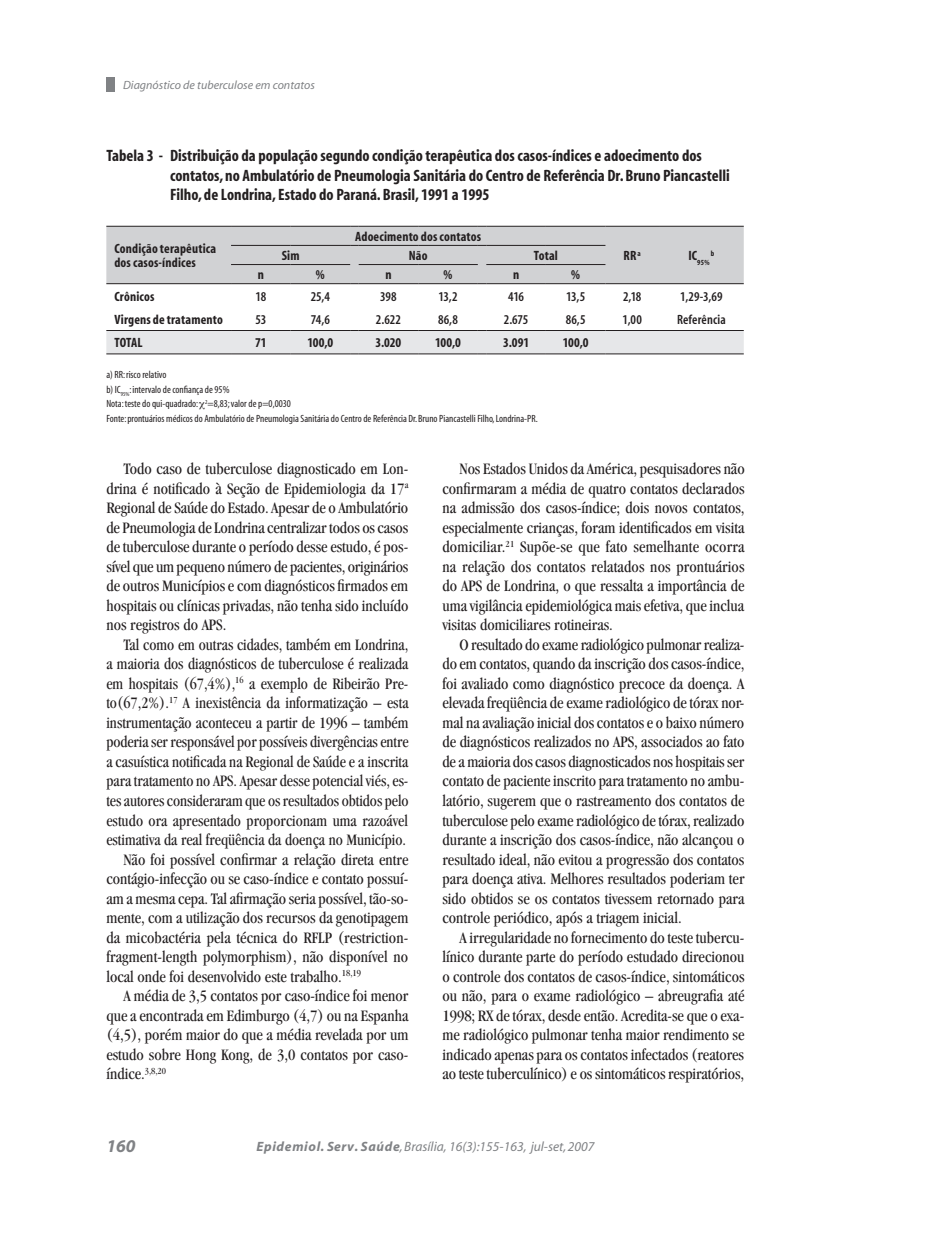
<style>
.page{position:relative;width:936px;height:1234px;background:#fff}
.page>*{position:absolute;margin:0;border:0;box-sizing:border-box;transform-origin:0 0}
.t1{font:italic 700 18px "Myriad";color:#808285}
.t2{font:condensed 16.5px/19.5px "Garamond";color:#231f20;text-align:justify}
.t3{font:700 condensed 16.5px/19.5px "Myriad";color:#231f20}
.t4{font:700 condensed 13.5px/13.5px "Myriad";letter-spacing:.01em;color:#231f20}
.t5{font:600 condensed 13.5px "Myriad";letter-spacing:.005em;color:#231f20}
.t6{font:italic 13.5px "Myriad";color:#808285}
.t7{font:italic 12px "Myriad";color:#808285}
.t8{font:condensed 10.5px/14.7px "Myriad";color:#231f20}
.t9{font:700 condensed 7.8px "Myriad";color:#231f20}
.s1{font-weight:700}
</style>
<div class="page">
<div style="left:106px;top:77px;width:9px;height:14px;background:#808285"></div>
<div style="left:106px;top:226px;width:637px;height:58px;background:#d1d2d4"></div>
<hr style="left:486px;top:283px;width:60px;height:1px;background:#231f20">
<hr style="left:546px;top:283px;width:59px;height:1px;background:#231f20">
<hr style="left:605px;top:283px;width:54px;height:1px;background:#231f20">
<hr style="left:659px;top:283px;width:84px;height:1px;background:#231f20">
<div style="left:106px;top:330px;width:637px;height:24px;background:#e6e7e9"></div>
<hr style="left:486px;top:330px;width:60px;height:1px;background:#231f20">
<hr style="left:546px;top:330px;width:59px;height:1px;background:#231f20">
<hr style="left:605px;top:330px;width:54px;height:1px;background:#231f20">
<hr style="left:659px;top:330px;width:84px;height:1px;background:#231f20">
<p class="t7" style="left:123px;top:79px;width:193px">Diagnóstico de tuberculose em contatos</p>
<p class="t3" style="left:170px;top:147px;width:561px;text-indent:-64px">Tabela 3 - Distribuição da população segundo condição terapêutica dos casos-índices e adoecimento dos contatos, no Ambulatório de Pneumologia Sanitária do Centro de Referência Dr. Bruno Piancastelli<br>Filho, de Londrina, Estado do Paraná. Brasil, 1991 a 1995</p>
<p class="t4" style="left:114px;top:242px;width:103px">Condição terapêutica dos casos-índices</p>
<p class="t4" style="left:355px;top:230px;width:127px">Adoecimento dos contatos</p>
<p class="t4" style="left:282px;top:249px;width:19px">Sim</p>
<p class="t4" style="left:409px;top:249px;width:20px">Não</p>
<p class="t4" style="left:534px;top:249px;width:26px">Total</p>
<p class="t4" style="left:258px;top:268px;width:8px">n</p>
<p class="t4" style="left:316px;top:268px;width:10px">%</p>
<p class="t4" style="left:385px;top:268px;width:8px">n</p>
<p class="t4" style="left:443px;top:268px;width:10px">%</p>
<p class="t4" style="left:513px;top:268px;width:8px">n</p>
<p class="t4" style="left:571px;top:268px;width:10px">%</p>
<p class="t4" style="left:623px;top:249px;width:19px">RR <sup>a</sup></p>
<p class="t9" style="left:688px;top:258px;width:22px"><sup>IC</sup>95%</p>
<p class="t9" style="left:710px;top:249px;width:5px">b</p>
<p class="t4" style="left:114px;top:290px;width:41px">Crônicos</p>
<p class="t5" style="left:255px;top:289px;width:12px">18</p>
<p class="t5" style="left:311px;top:289px;width:21px">25,4</p>
<p class="t5" style="left:380px;top:289px;width:18px">398</p>
<p class="t5" style="left:438px;top:289px;width:21px">13,2</p>
<p class="t5" style="left:508px;top:289px;width:17px">416</p>
<p class="t5" style="left:566px;top:289px;width:20px">13,5</p>
<p class="t5" style="left:623px;top:289px;width:20px">2,18</p>
<p class="t5" style="left:680px;top:289px;width:44px">1,29-3,69</p>
<p class="t4" style="left:114px;top:313px;width:110px">Virgens de tratamento</p>
<p class="t5" style="left:255px;top:312px;width:12px">53</p>
<p class="t5" style="left:311px;top:312px;width:20px">74,6</p>
<p class="t5" style="left:376px;top:312px;width:27px">2.622</p>
<p class="t5" style="left:438px;top:312px;width:21px">86,8</p>
<p class="t5" style="left:504px;top:312px;width:26px">2.675</p>
<p class="t5" style="left:565px;top:312px;width:21px">86,5</p>
<p class="t5" style="left:622px;top:312px;width:21px">1,00</p>
<p class="t5" style="left:677px;top:312px;width:50px">Referência</p>
<p class="t4" style="left:114px;top:336px;width:30px">TOTAL</p>
<p class="t4" style="left:255px;top:336px;width:13px">71</p>
<p class="t4" style="left:307px;top:336px;width:27px">100,0</p>
<p class="t4" style="left:375px;top:336px;width:27px">3.020</p>
<p class="t4" style="left:435px;top:336px;width:27px">100,0</p>
<p class="t4" style="left:503px;top:336px;width:27px">3.091</p>
<p class="t4" style="left:562px;top:336px;width:27px">100,0</p>
<p class="t8" style="left:106px;top:367px;width:433px">a) RR: risco relativo<br>b) IC<sub>95%</sub>: intervalo de confiança de 95%<br>Nota: teste do qui-quadrado: <sup>2</sup>=8,83; valor de p=0,0030<br>Fonte: prontuários médicos do Ambulatório de Pneumologia Sanitária do Centro de Referência Dr. Bruno Piancastelli Filho, Londrina-PR.</p>
<p class="t2" style="left:106px;top:459px;width:303px;text-indent:17px">Todo caso de tuberculose diagnosticado em Lon&shy;drina é notificado à Seção de Epidemiologia da 17<sup>a </sup>Regional de Saúde do Estado. Apesar de o Ambulatório de Pneumologia de Londrina centralizar todos os casos de tuberculose durante o período desse estudo, é pos&shy;sível que um pequeno número de pacientes, originários de outros Municípios e com diagnósticos firmados em hospitais ou clínicas privadas, não tenha sido incluído nos registros do APS.</p>
<p class="t2" style="left:123px;top:634px;width:286px">Tal como em outras cidades, também em Londrina,</p>
<p class="t2" style="left:106px;top:654px;width:303px">a maioria dos diagnósticos de tuberculose é realizada</p>
<p class="t2" style="left:106px;top:673px;width:303px">em hospitais (67,4%),<sup>16</sup> a exemplo de Ribeirão Pre-</p>
<p class="t2" style="left:106px;top:693px;width:304px">to(67,2%).<sup>17</sup> A inexistência da informatização – esta</p>
<p class="t2" style="left:106px;top:712px;width:303px">instrumentação aconteceu a partir de 1996 – também</p>
<p class="t2" style="left:106px;top:732px;width:304px">poderia ser responsável por possíveis divergências entre</p>
<p class="t2" style="left:106px;top:751px;width:303px">a casuística notificada na Regional de Saúde e a inscrita</p>
<p class="t2" style="left:106px;top:771px;width:303px">para tratamento no APS. Apesar desse potencial viés, es-</p>
<p class="t2" style="left:106px;top:790px;width:304px">tes autores consideraram que os resultados obtidos pelo</p>
<p class="t2" style="left:106px;top:810px;width:303px">estudo ora apresentado proporcionam uma razoável</p>
<p class="t2" style="left:106px;top:829px;width:301px">estimativa da real freqüência da doença no Município.</p>
<p class="t2" style="left:123px;top:849px;width:286px">Não foi possível confirmar a relação direta entre</p>
<p class="t2" style="left:106px;top:868px;width:303px">contágio-infecção ou se caso-índice e contato possuí-</p>
<p class="t2" style="left:106px;top:888px;width:303px">am a mesma cepa. Tal afirmação seria possível, tão-so-</p>
<p class="t2" style="left:106px;top:907px;width:303px">mente, com a utilização dos recursos da genotipagem</p>
<p class="t2" style="left:106px;top:927px;width:303px">da micobactéria pela técnica do RFLP (restriction-</p>
<p class="t2" style="left:106px;top:946px;width:303px">fragment-length polymorphism), não disponível no</p>
<p class="t2" style="left:106px;top:966px;width:256px">local onde foi desenvolvido este trabalho.<sup>18,19</sup></p>
<p class="t2" style="left:123px;top:985px;width:286px">A média de 3,5 contatos por caso-índice foi menor</p>
<p class="t2" style="left:106px;top:1005px;width:303px">que a encontrada em Edimburgo (4,7) ou na Espanha</p>
<p class="t2" style="left:106px;top:1024px;width:303px">(4,5), porém maior do que a média revelada por um</p>
<p class="t2" style="left:106px;top:1044px;width:303px">estudo sobre Hong Kong, de 3,0 contatos por caso-</p>
<p class="t2" style="left:106px;top:1063px;width:61px">índice.<sup>3,8,20</sup></p>
<p class="t2" style="left:442px;top:459px;width:304px;text-indent:17px">Nos Estados Unidos da América, pesquisadores não confirmaram a média de quatro contatos declarados na admissão dos casos-índice; dois novos contatos, especialmente crianças, foram identificados em visita domiciliar.<sup>21</sup> Supõe-se que fato semelhante ocorra na relação dos contatos relatados nos prontuários do APS de Londrina, o que ressalta a importância de uma vigilância epidemiológica mais efetiva, que inclua visitas domiciliares rotineiras.</p>
<p class="t2" style="left:442px;top:634px;width:303px;text-indent:17px">O resultado do exame radiológico pulmonar realiza&shy;do em contatos, quando da inscrição dos casos-índice, foi avaliado como diagnóstico precoce da doença. A elevada freqüência de exame radiológico de tórax nor&shy;mal na avaliação inicial dos contatos e o baixo número de diagnósticos realizados no APS, associados ao fato de a maioria dos casos diagnosticados nos hospitais ser contato de paciente inscrito para tratamento no ambu&shy;latório, sugerem que o rastreamento dos contatos de tuberculose pelo exame radiológico de tórax, realizado durante a inscrição dos casos-índice, não alcançou o resultado ideal, não evitou a progressão dos contatos para doença ativa. Melhores resultados poderiam ter sido obtidos se os contatos tivessem retornado para controle periódico, após a triagem inicial.</p>
<p class="t2" style="left:442px;top:927px;width:303px;text-indent:17px">A irregularidade no fornecimento do teste tubercu&shy;línico durante parte do período estudado direcionou o controle dos contatos de casos-índice, sintomáticos ou não, para o exame radiológico – abreugrafia até 1998; RX de tórax, desde então. Acredita-se que o exa&shy;me radiológico pulmonar tenha maior rendimento se indicado apenas para os contatos infectados (reatores ao teste tuberculínico) e os sintomáticos respiratórios,</p>
<p class="t1" style="left:106px;top:1136px;width:31px">160</p>
<p class="t6" style="left:256px;top:1138px;width:339px"><span class="s1">Epidemiol. Serv. Saúde</span>, Brasília, 16(3):155-163, jul-set, 2007</p>
</div>
